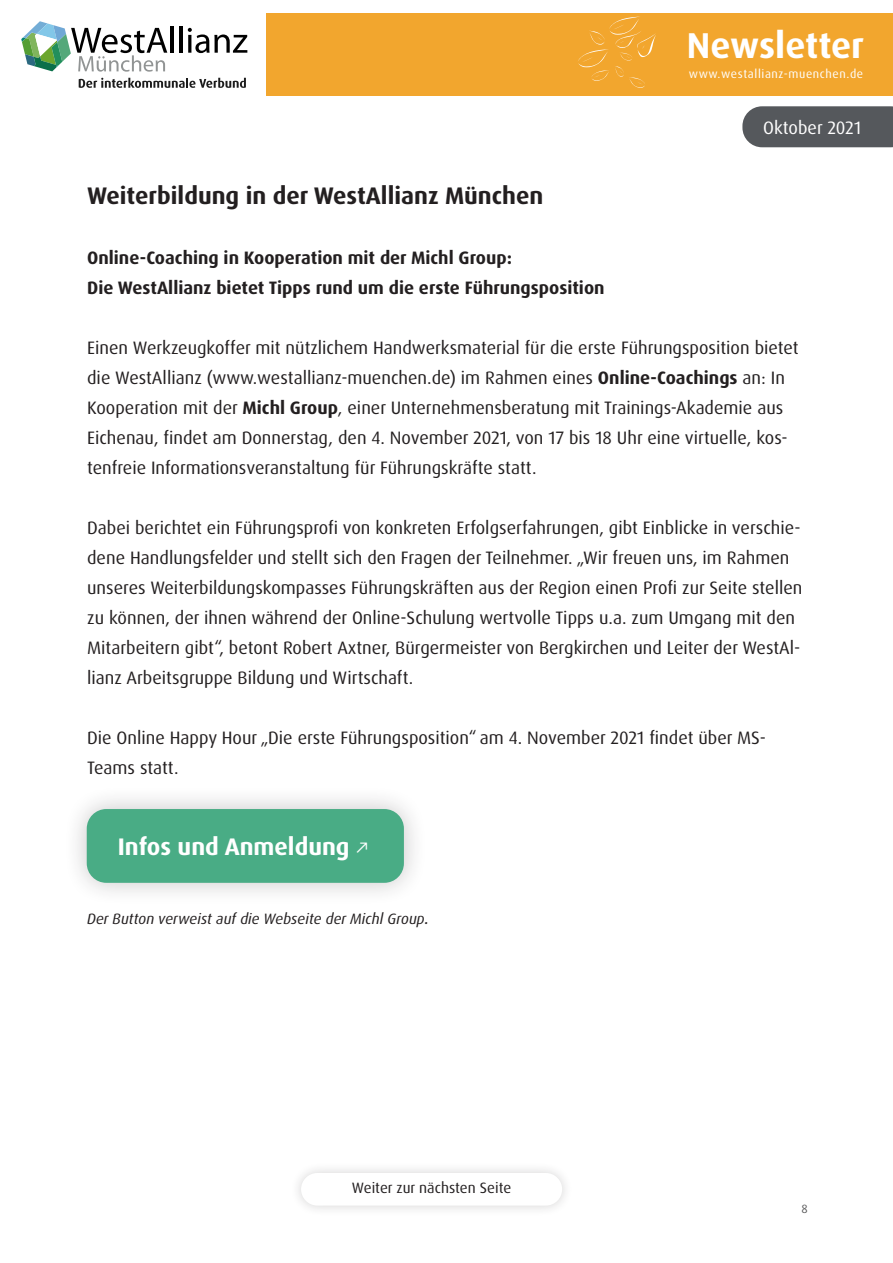
<style>
.page{position:relative;width:893px;height:1263px;background:#fff}
.page>*{position:absolute;margin:0;border:0;box-sizing:border-box;transform-origin:0 0}
.t1{font:700 36px "Dax Pro";color:#fff}
.t2{font:700 24px "Dax Pro";color:#231f20}
.t3{font:700 24px "Dax Pro";color:#fff}
.t4{font:18px/30px "Dax Pro";color:#231f20}
.t5{font:700 18px "Dax Pro";color:#231f20}
.t6{font:18px "Dax Pro";color:#fff}
.t7{font:italic 15px "Dax Pro";color:#231f20}
.t8{font:15px "Dax Pro";color:#231f20}
.t9{font:12px "Dax Pro";letter-spacing:.05em;color:#fff}
.t10{font:12px "Dax Pro";color:#585859}
.s1{font-weight:700}
.s2{font-weight:400;font-size:18px}
.s3{font-size:18px}
</style>
<div class="page">
<div style="left:290px;top:1161px;width:283px;height:56px;background:#231f20;opacity:.2"></div>
<div style="left:301px;top:1173px;width:261px;height:32px;background:#fff;border-radius:16px"></div>
<div style="left:63px;top:785px;width:365px;height:121px;background:#231f20;opacity:.25"></div>
<div style="left:87px;top:809px;width:317px;height:74px;background:#49ac85;border-radius:20px"></div>
<div style="left:266px;top:13px;width:627px;height:83px;background:#f2a62e"></div>
<div style="left:742px;top:106px;width:151px;height:41px;background:#55585c"></div>
<hr style="left:171px;top:27px;width:3px;height:26px;background:#000">
<hr style="left:180px;top:27px;width:3px;height:26px;background:#000">
<svg style="left:188px;top:28px;width:59px;height:25px"></svg>
<svg style="left:21px;top:21px;width:146px;height:51px"></svg>
<svg style="left:79px;top:78px;width:167px;height:10px"></svg>
<svg style="left:578px;top:16px;width:78px;height:72px"></svg>
<h1 class="t1" style="left:687px;top:22px;width:179px">Newsletter</h1>
<p class="t9" style="left:689px;top:66px;width:176px">www.westallianz-muenchen.de</p>
<p class="t2" style="left:87px;top:180px;width:458px">Weiterbildung in der WestAllianz München</p>
<p class="t5" style="left:87px;top:246px;width:426px">Online-Coaching in Kooperation mit der Michl Group:</p>
<p class="t5" style="left:87px;top:276px;width:513px">Die WestAllianz bietet Tipps rund um die erste Führungsposition️</p>
<p class="t6" style="left:763px;top:116px;width:99px">Oktober 2021</p>
<p class="t4" style="left:87px;top:333px;width:713px">Einen Werkzeugkoffer mit nützlichem Handwerksmaterial für die erste Führungsposition bietet die WestAllianz (www.westallianz-muenchen.de) im Rahmen eines <span class="s1">Online-Coachings</span> an: In Kooperation mit der <span class="s1">Michl Group</span>, einer Unternehmensberatung mit Trainings-Akademie aus Eichenau, findet am Donnerstag, den 4. November 2021, von 17 bis 18 Uhr eine virtuelle, kos&shy;tenfreie Informationsveranstaltung für Führungskräfte statt.</p>
<p class="t4" style="left:87px;top:513px;width:717px">Dabei berichtet ein Führungsprofi von konkreten Erfolgserfahrungen, gibt Einblicke in verschie&shy;dene Handlungsfelder und stellt sich den Fragen der Teilnehmer. „Wir freuen uns, im Rahmen unseres Weiterbildungskompasses Führungskräften aus der Region einen Profi zur Seite stellen zu können, der ihnen während der Online-Schulung wertvolle Tipps u.a. zum Umgang mit den Mitarbeitern gibt“, betont Robert Axtner, Bürgermeister von Bergkirchen und Leiter der WestAl&shy;lianz Arbeitsgruppe Bildung und Wirtschaft.</p>
<p class="t4" style="left:87px;top:723px;width:680px">Die Online Happy Hour „Die erste Führungsposition“ am 4. November 2021 findet über MS-<br>Teams statt.</p>
<p class="t3" style="left:118px;top:831px;width:252px">Infos und Anmeldung <span class="s2">↗</span></p>
<p class="t7" style="left:87px;top:909px;width:344px">Der Button verweist auf die Webseite der Michl Group<span class="s3">.</span></p>
<p class="t8" style="left:352px;top:1178px;width:161px">Weiter zur nächsten Seite</p>
<p class="t10" style="left:802px;top:1201px;width:8px">8</p>
</div>
